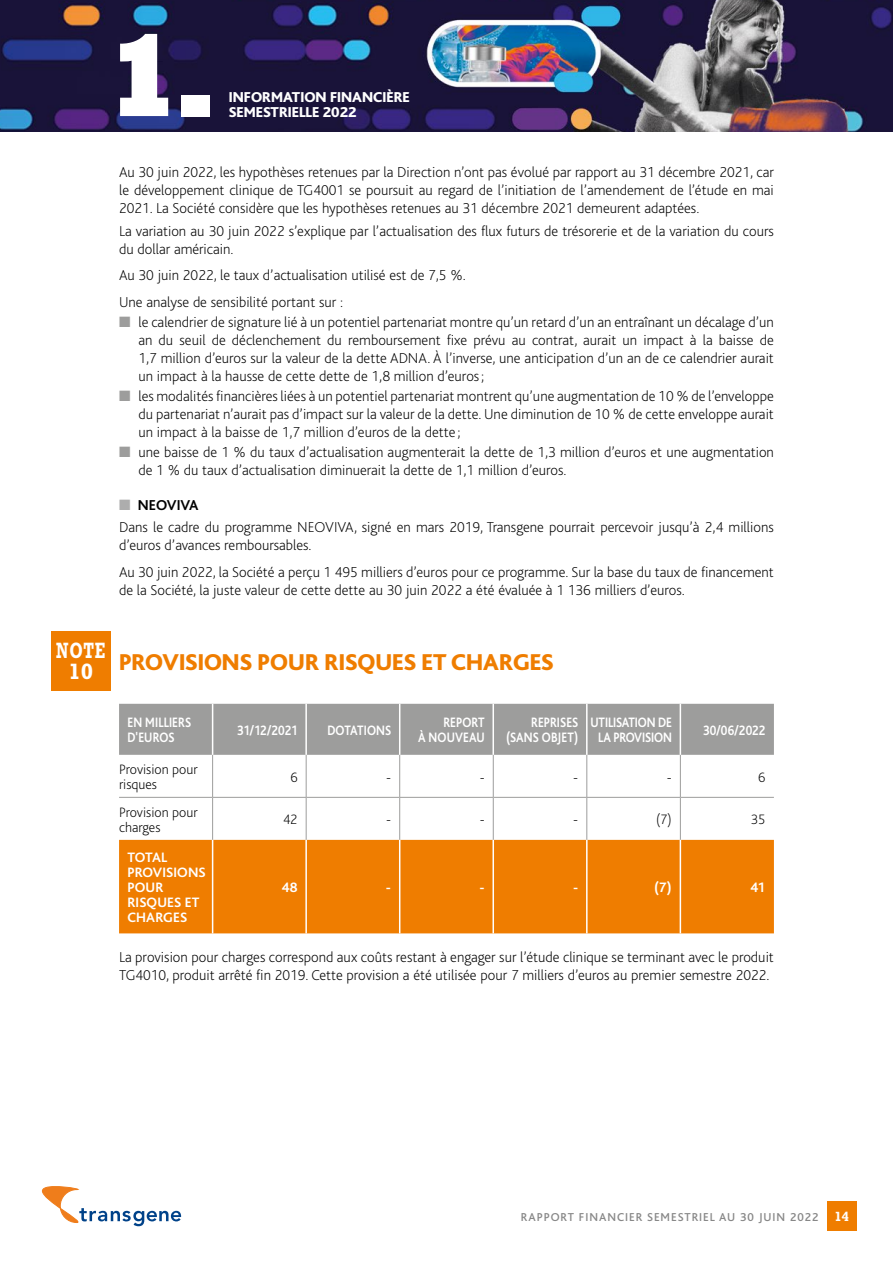
<style>
.page{position:relative;width:893px;height:1263px;background:#fff}
.page>*{position:absolute;margin:0;border:0;box-sizing:border-box;transform-origin:0 0}
.t1{font:800 118.5px "Rockwell Std";color:#fff}
.t2{font:800 24px "Bliss";color:#ef7d00}
.t3{font:700 22.5px "Rockwell Std";color:#fff;scale:.7 1}
.t4{font:200 15px/18px "Bliss";color:#000}
.t5{font:800 15px/15px "Bliss";color:#fff}
.t6{font:700 14.25px/15px "Bliss";letter-spacing:.005em;color:#fff;text-align:right;scale:.85 1}
.t7{font:200 14.25px/15px "Bliss";color:#000}
.t8{font:700 14.25px/15px "Bliss";letter-spacing:.005em;color:#fff}
.t9{font:500 12px "Bliss";letter-spacing:.08em;color:#878787}
.s1{color:#9d9d9c}
.s2{color:#adadad}
.s3{font-weight:700}
.s4{font-family:"Rockwell Std";font-weight:700;font-size:13.5px;color:#fff}
</style>
<div class="page">
<div style="left:827px;top:1201px;width:30px;height:30px;background:#ef7d00"></div>
<svg style="left:42px;top:1186px;width:139px;height:40px"></svg>
<img style="left:0;top:0;width:893px;height:132px">
<div style="left:51px;top:631px;width:60px;height:60px;background:#ef7d00"></div>
<div style="left:119px;top:704px;width:655px;height:51px;background:#9d9d9c"></div>
<div style="left:119px;top:840px;width:655px;height:93px;background:#ef7d00"></div>
<hr style="left:212px;top:755px;width:1px;height:42px;background:#9d9d9c">
<hr style="left:306px;top:755px;width:1px;height:42px;background:#9d9d9c">
<hr style="left:399px;top:755px;width:1px;height:42px;background:#9d9d9c">
<hr style="left:493px;top:755px;width:1px;height:42px;background:#9d9d9c">
<hr style="left:586px;top:755px;width:1px;height:42px;background:#9d9d9c">
<hr style="left:680px;top:755px;width:1px;height:42px;background:#9d9d9c">
<hr style="left:212px;top:798px;width:1px;height:42px;background:#9d9d9c">
<hr style="left:306px;top:798px;width:1px;height:42px;background:#9d9d9c">
<hr style="left:399px;top:798px;width:1px;height:42px;background:#9d9d9c">
<hr style="left:493px;top:798px;width:1px;height:42px;background:#9d9d9c">
<hr style="left:586px;top:798px;width:1px;height:42px;background:#9d9d9c">
<hr style="left:680px;top:798px;width:1px;height:42px;background:#9d9d9c">
<hr style="left:212px;top:704px;width:1px;height:51px;background:#fff">
<hr style="left:305px;top:704px;width:2px;height:51px;background:#fff">
<hr style="left:399px;top:704px;width:1px;height:51px;background:#fff">
<hr style="left:492px;top:704px;width:2px;height:51px;background:#fff">
<hr style="left:586px;top:704px;width:2px;height:51px;background:#fff">
<hr style="left:680px;top:704px;width:1px;height:51px;background:#fff">
<hr style="left:212px;top:840px;width:1px;height:93px;background:#fff">
<hr style="left:305px;top:840px;width:2px;height:93px;background:#fff">
<hr style="left:399px;top:840px;width:1px;height:93px;background:#fff">
<hr style="left:492px;top:840px;width:2px;height:93px;background:#fff">
<hr style="left:586px;top:840px;width:2px;height:93px;background:#fff">
<hr style="left:680px;top:840px;width:1px;height:93px;background:#fff">
<hr style="left:119px;top:797px;width:94px;height:1px;background:#9d9d9c">
<hr style="left:213px;top:797px;width:93px;height:1px;background:#9d9d9c">
<hr style="left:306px;top:797px;width:94px;height:1px;background:#9d9d9c">
<hr style="left:400px;top:797px;width:93px;height:1px;background:#9d9d9c">
<hr style="left:493px;top:797px;width:94px;height:1px;background:#9d9d9c">
<hr style="left:587px;top:797px;width:93px;height:1px;background:#9d9d9c">
<hr style="left:680px;top:797px;width:94px;height:1px;background:#9d9d9c">
<h1 class="t1" style="left:102px;top:2px;width:118px">1.</h1>
<p class="t5" style="left:229px;top:90px;width:182px">INFORMATION FINANCIÈRE<br>SEMESTRIELLE 2022</p>
<p class="t4" style="left:119px;top:164px;width:656px;text-align:justify">Au 30 juin 2022, les hypothèses retenues par la Direction n’ont pas évolué par rapport au 31 décembre 2021, car le développement clinique de TG4001 se poursuit au regard de l’initiation de l’amendement de l’étude en mai 2021. La Société considère que les hypothèses retenues au 31 décembre 2021 demeurent adaptées.</p>
<p class="t4" style="left:119px;top:222px;width:656px">La variation au 30 juin 2022 s’explique par l’actualisation des flux futurs de trésorerie et de la variation du cours du dollar américain.</p>
<p class="t4" style="left:119px;top:262px;width:348px;line-height:26.5px">Au 30 juin 2022, le taux d’actualisation utilisé est de 7,5 %.<br>Une analyse de sensibilité portant sur :</p>
<p class="t4" style="left:138px;top:313px;width:637px;text-align:justify;text-indent:-19px"><span class="s1">■</span> le calendrier de signature lié à un potentiel partenariat montre qu’un retard d’un an entraînant un décalage d’un an du seuil de déclenchement du remboursement fixe prévu au contrat, aurait un impact à la baisse de 1,7 million d’euros sur la valeur de la dette ADNA. À l’inverse, une anticipation d’un an de ce calendrier aurait un impact à la hausse de cette dette de 1,8 million d’euros;</p>
<p class="t4" style="left:138px;top:387px;width:637px;text-align:justify;text-indent:-19px"><span class="s1">■</span> les modalités financières liées à un potentiel partenariat montrent qu’une augmentation de 10 % de l’enveloppe du partenariat n’aurait pas d’impact sur la valeur de la dette. Une diminution de 10 % de cette enveloppe aurait un impact à la baisse de 1,7 million d’euros de la dette ;</p>
<p class="t4" style="left:138px;top:443px;width:637px;text-indent:-19px"><span class="s1">■</span> une baisse de 1 % du taux d’actualisation augmenterait la dette de 1,3 million d’euros et une augmentation de 1 % du taux d’actualisation diminuerait la dette de 1,1 million d’euros.</p>
<p class="t4" style="left:119px;top:494px;width:656px;line-height:22.2px"><span class="s2">■</span> <span class="s3">NEOVIVA<br></span>Dans le cadre du programme NEOVIVA, signé en mars 2019, Transgene pourrait percevoir jusqu’à 2,4 millions</p>
<p class="t4" style="left:119px;top:532px;width:656px;line-height:26.5px">d’euros d’avances remboursables.<br>Au 30 juin 2022, la Société a perçu 1 495 milliers d’euros pour ce programme. Sur la base du taux de financement</p>
<p class="t4" style="left:119px;top:581px;width:567px">de la Société, la juste valeur de cette dette au 30 juin 2022 a été évaluée à 1 136 milliers d’euros.</p>
<h3 class="t3" style="left:56px;top:637px;width:72px">NOTE</h3>
<h2 class="t2" style="left:68px;top:650px;width:487px"><sub>10</sub> PROVISIONS POUR RISQUES ET CHARGES</h2>
<p class="t6" style="left:128px;top:715px;width:76px;text-align:left">EN MILLIERS<br>D'EUROS</p>
<p class="t6" style="left:237px;top:723px;width:73px">31/12/2021</p>
<p class="t6" style="left:327px;top:723px;width:77px">DOTATIONS</p>
<p class="t6" style="left:418px;top:715px;width:80px">REPORT<br>À NOUVEAU</p>
<p class="t6" style="left:506px;top:715px;width:86px">REPRISES (SANS OBJET)</p>
<p class="t6" style="left:590px;top:715px;width:97px;text-align:center">UTILISATION DE<br>LA PROVISION</p>
<p class="t6" style="left:703px;top:723px;width:75px">30/06/2022</p>
<p class="t7" style="left:119px;top:762px;width:80px">Provision pour risques</p>
<p class="t7" style="left:290px;top:770px;width:9px">6</p>
<p class="t7" style="left:386px;top:770px;width:7px">-</p>
<p class="t7" style="left:480px;top:770px;width:7px">-</p>
<p class="t7" style="left:573px;top:770px;width:7px">-</p>
<p class="t7" style="left:667px;top:770px;width:7px">-</p>
<p class="t7" style="left:758px;top:770px;width:9px">6</p>
<p class="t7" style="left:119px;top:805px;width:80px">Provision pour charges</p>
<p class="t7" style="left:283px;top:812px;width:16px">42</p>
<p class="t7" style="left:386px;top:812px;width:7px">-</p>
<p class="t7" style="left:480px;top:812px;width:7px">-</p>
<p class="t7" style="left:573px;top:812px;width:7px">-</p>
<p class="t7" style="left:656px;top:812px;width:17px">(7)</p>
<p class="t7" style="left:751px;top:812px;width:16px">35</p>
<p class="t8" style="left:127px;top:850px;width:80px">TOTAL<br>PROVISIONS<br>POUR<br>RISQUES ET<br>CHARGES</p>
<p class="t8" style="left:282px;top:880px;width:17px">48</p>
<p class="t8" style="left:386px;top:880px;width:7px">-</p>
<p class="t8" style="left:479px;top:880px;width:7px">-</p>
<p class="t8" style="left:573px;top:880px;width:7px">-</p>
<p class="t8" style="left:654px;top:880px;width:19px">(7)</p>
<p class="t8" style="left:751px;top:880px;width:16px">41</p>
<p class="t4" style="left:119px;top:948px;width:656px">La provision pour charges correspond aux coûts restant à engager sur l’étude clinique se terminant avec le produit<br>TG4010, produit arrêté fin 2019. Cette provision a été utilisée pour 7 milliers d’euros au premier semestre 2022.</p>
<p class="t9" style="left:521px;top:1211px;width:330px">RAPPORT FINANCIER SEMESTRIEL AU 30 JUIN 2022 <span class="s4">14</span></p>
</div>
